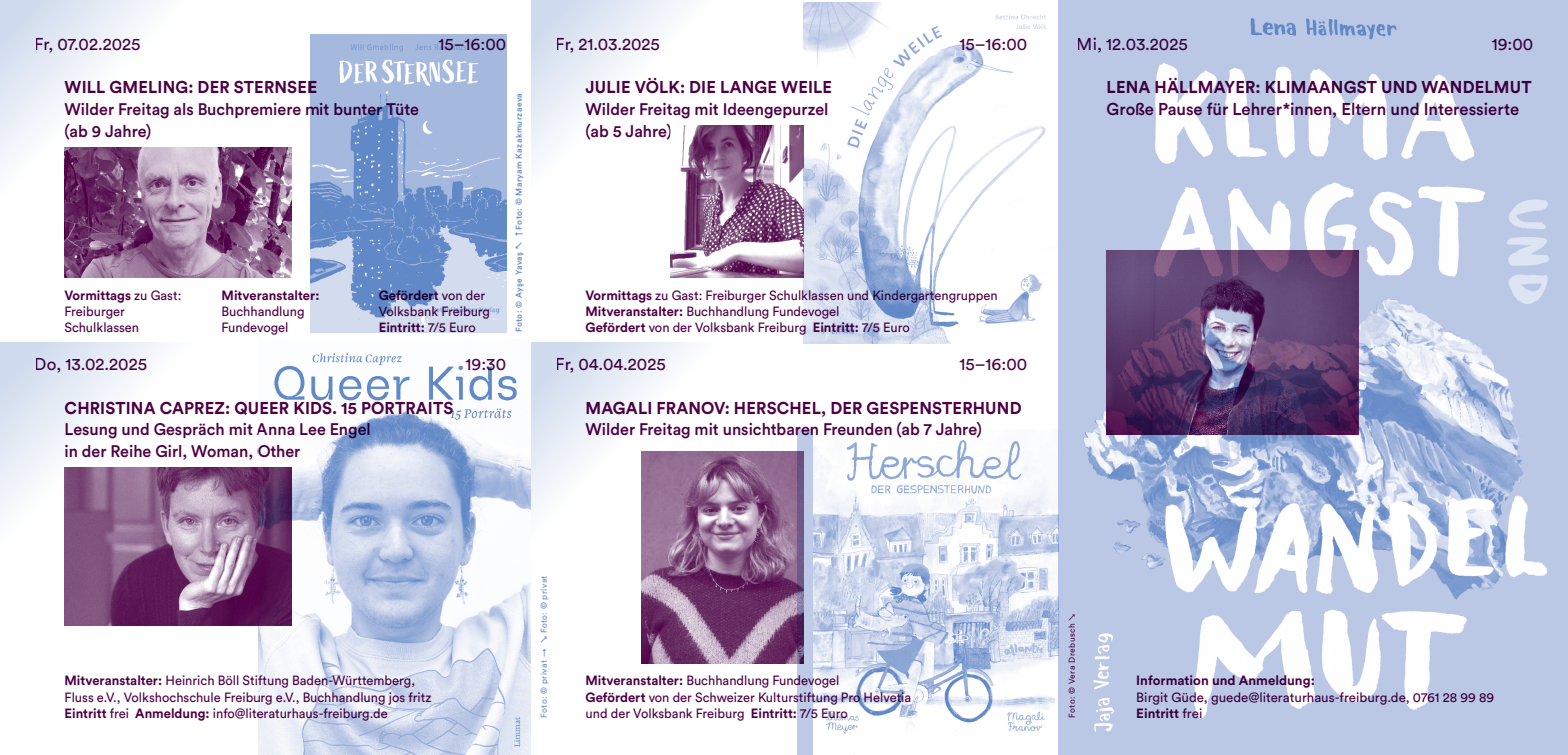
<style>
.page{position:relative;width:1568px;height:755px;background:#fff}
.page>*{position:absolute;margin:0;border:0;box-sizing:border-box;transform-origin:0 0}
.t1{font:700 16.97px "Circular Std";letter-spacing:.01em;color:#4e0045}
.t2{font:16.97px "Circular Std";color:#4e0045}
.t3{font:500 16.97px "Circular Std";color:#4e0045}
.t4{font:500 16.62px/21.7px "Circular Std";color:#4e0045}
.t5{font:13.3px/16.3px "Circular Std";color:#4e0045}
.t6{font:700 13.3px "Circular Std";color:#4e0045}
.t7{font:500 8.4px "Circular Pro";letter-spacing:.045em;color:#6189c6}
.t8{font:8.4px "Circular Std";letter-spacing:.05em;color:#6189c6}
.t9{font:8.4px "Circular Std";letter-spacing:.045em;color:#4e0045}
.s1{font-weight:700}
.s2{font-family:"Circular Pro";font-weight:500}
.s3{font-weight:400}
</style>
<div class="page">
<img style="left:797px;top:429px;width:262px;height:325px">
<img style="left:804px;top:2px;width:255px;height:341px">
<svg style="left:0;top:0;width:292px;height:278px"></svg>
<svg style="left:0;top:342px;width:258px;height:284px"></svg>
<svg style="left:531px;top:342px;width:288px;height:288px"></svg>
<svg style="left:531px;top:0;width:288px;height:283px"></svg>
<img style="left:64px;top:467px;width:194px;height:158px">
<img style="left:258px;top:353px;width:273px;height:401px">
<img style="left:311px;top:35px;width:195px;height:297px">
<img style="left:64px;top:147px;width:227px;height:130px">
<img style="left:670px;top:126px;width:134px;height:151px">
<img style="left:641px;top:451px;width:163px;height:212px">
<img style="left:1059px;top:0;width:509px;height:754px">
<img style="left:1106px;top:250px;width:252px;height:184px">
<p class="t2" style="left:35px;top:33px;width:107px">Fr, 07.02.2025</p>
<p class="t2" style="left:439px;top:33px;width:69px">15–16:00</p>
<p class="t1" style="left:65px;top:76px;width:254px">WILL GMELING: DER STERNSEE</p>
<p class="t4" style="left:64px;top:98px;width:356px">Wilder Freitag als Buchpremiere mit bunter Tüte (ab 9 Jahre)</p>
<p class="t5" style="left:64px;top:286px;width:118px"><span class="s1">Vormittags</span> zu Gast:<br>Freiburger<br>Schulklassen</p>
<p class="t6" style="left:222px;top:286px;width:99px">Mitveranstalter:</p>
<p class="t5" style="left:222px;top:302px;width:84px">Buchhandlung<br>Fundevogel</p>
<p class="t5" style="left:379px;top:286px;width:113px"><span class="s1">Gefördert</span> von der<br>Volksbank Freiburg<br><span class="s1">Eintritt:</span> 7/5 Euro</p>
<p class="t2" style="left:35px;top:353px;width:114px">Do, 13.02.2025</p>
<p class="t2" style="left:465px;top:353px;width:42px">19:30</p>
<p class="t1" style="left:65px;top:396px;width:390px">CHRISTINA CAPREZ: QUEER KIDS. 15 PORTRAITS</p>
<p class="t4" style="left:64px;top:418px;width:308px">Lesung und Gespräch mit Anna Lee Engel in der Reihe Girl, Woman, Other</p>
<p class="t7" style="left:513px;top:332px;width:240px;rotate:-90deg">Foto: © Ayşe Yavaş ↖ ↑ Foto: © Maryam Kazakmurzaeva</p>
<p class="t2" style="left:556px;top:33px;width:106px">Fr, 21.03.2025</p>
<p class="t2" style="left:959px;top:33px;width:69px">15–16:00</p>
<p class="t1" style="left:585px;top:76px;width:248px">JULIE VÖLK: DIE LANGE WEILE</p>
<p class="t4" style="left:585px;top:98px;width:244px">Wilder Freitag mit Ideengepurzel (ab 5 Jahre)</p>
<p class="t5" style="left:585px;top:286px;width:414px"><span class="s1">Vormittags</span> zu Gast: Freiburger Schulklassen und Kindergartengruppen<br><span class="s1">Mitveranstalter:</span> Buchhandlung Fundevogel<br><span class="s1">Gefördert</span> von der Volksbank Freiburg <span class="s1">Eintritt:</span> 7/5 Euro</p>
<p class="t2" style="left:556px;top:353px;width:111px">Fr, 04.04.2025</p>
<p class="t2" style="left:959px;top:353px;width:69px">15–16:00</p>
<p class="t1" style="left:585px;top:396px;width:437px">MAGALI FRANOV: HERSCHEL, DER GESPENSTERHUND</p>
<p class="t4" style="left:585px;top:418px;width:398px">Wilder Freitag mit unsichtbaren Freunden (ab 7 Jahre)</p>
<p class="t2" style="left:1076px;top:33px;width:112px">Mi, 12.03.2025</p>
<p class="t2" style="left:1491px;top:33px;width:43px">19:00</p>
<p class="t1" style="left:1106px;top:76px;width:426px">LENA HÄLLMAYER: KLIMAANGST UND WANDELMUT</p>
<p class="t3" style="left:1106px;top:98px;width:414px">Große Pause für Lehrer*innen, Eltern und Interessierte</p>
<p class="t5" style="left:64px;top:671px;width:369px"><span class="s1">Mitveranstalter:</span> Heinrich Böll Stiftung Baden-Württemberg,<br>Fluss e.V., Volkshochschule Freiburg e.V., Buchhandlung jos fritz<br><span class="s1">Eintritt</span> frei <span class="s1">Anmeldung:</span> info@literaturhaus-freiburg.de</p>
<p class="t8" style="left:539px;top:642px;width:69px;rotate:-90deg"><span class="s2">↘</span> Foto: © privat</p>
<p class="t8" style="left:539px;top:717px;width:70px;rotate:-90deg">Foto: © privat →</p>
<p class="t5" style="left:585px;top:671px;width:327px"><span class="s1">Mitveranstalter:</span> Buchhandlung Fundevogel<br><span class="s1">Gefördert</span> von der Schweizer Kulturstiftung Pro Helvetia und der Volksbank Freiburg <span class="s1">Eintritt:</span> 7/5 Euro</p>
<p class="t9" style="left:1066px;top:717px;width:106px;rotate:-90deg">Foto: © Vera Drebusch ↘</p>
<p class="t6" style="left:1136px;top:671px;width:180px">Information und Anmeldung:</p>
<p class="t5" style="left:1136px;top:688px;width:359px">Birgit Güde, guede@literaturhaus-freiburg.de, 0761 28 99 89</p>
<p class="t6" style="left:1136px;top:704px;width:68px">Eintritt <span class="s3">frei</span></p>
</div>
